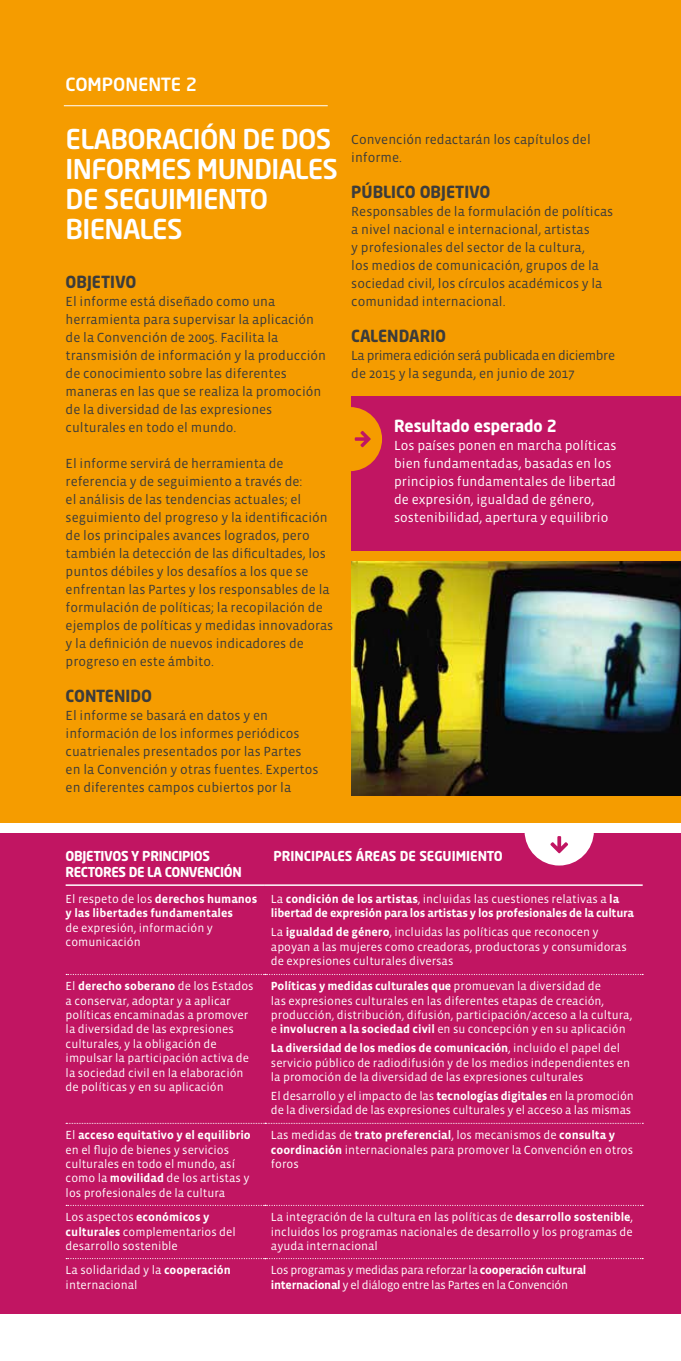
<style>
.page{position:relative;width:681px;height:1361px;background:#fff}
.page>*{position:absolute;margin:0;border:0;box-sizing:border-box;transform-origin:0 0}
.t1{font:500 27px/30px "Neo Sans Std";letter-spacing:-.025em;color:#fff}
.t2{font:500 18px "Neo Sans Std";color:#fff}
.t3{font:700 16.5px "Neo Sans Std";color:#3c3c3b;scale:.95 1}
.t4{font:700 16.5px "Neo Sans Std";color:#fff;scale:.95 1}
.t5{font:13.5px/18px "Vista Sans";color:#3c3c3b}
.t6{font:13.5px/18px "Vista Sans";color:#fff}
.t7{font:13.5px/18px "Vista Sans";letter-spacing:-.03em;color:#3c3c3b}
.t8{font:700 13.5px/16.2px "Neo Sans Std";letter-spacing:-.025em;color:#fff;scale:.95 1}
.t9{font:700 13.5px "Neo Sans Std";color:#fff;scale:.95 1}
.t10{font:12px/14.4px "Vista Sans";color:#fff}
.t11{font:700 12px/14.4px "Vista Sans";letter-spacing:-.02em;color:#fff}
.t12{font:12px/14.4px "Vista Sans";letter-spacing:-.025em;color:#fff}
.t13{font:700 12px/14.4px "Vista Sans";color:#fff}
.s1{font-weight:400}
.s2{font-weight:700}
</style>
<div class="page">
<div style="left:0;top:0;width:680px;height:822px;background:#f59c00"></div>
<img style="left:351px;top:562px;width:329px;height:233px">
<hr style="left:64px;top:105px;width:263px;height:1px;background:#fff">
<div style="left:351px;top:396px;width:329px;height:154px;background:#c11562"></div>
<svg style="left:351px;top:407px;width:31px;height:64px"></svg>
<div style="left:0;top:833px;width:680px;height:480px;background:#c11562"></div>
<svg style="left:524px;top:833px;width:69px;height:32px"></svg>
<svg style="left:66px;top:974px;width:576px;height:1px"></svg>
<svg style="left:66px;top:1123px;width:577px;height:1px"></svg>
<svg style="left:66px;top:1205px;width:576px;height:1px"></svg>
<svg style="left:66px;top:1258px;width:576px;height:1px"></svg>
<hr style="left:66px;top:884px;width:199px;height:2px;background:#fff">
<hr style="left:265px;top:884px;width:377px;height:2px;background:#fff">
<h2 class="t2" style="left:66px;top:73px;width:133px">COMPONENTE 2</h2>
<h1 class="t1" style="left:66px;top:123px;width:274px">ELABORACIÓN DE DOS<br>INFORMES MUNDIALES<br>DE SEGUIMIENTO<br>BIENALES</h1>
<h3 class="t3" style="left:66px;top:271px;width:76px">OBJETIVO</h3>
<p class="t5" style="left:66px;top:293px;width:262px">El informe está diseñado como una herramienta para supervisar la aplicación de la Convención de 2005. Facilita la transmisión de información y la producción de conocimiento sobre las diferentes maneras en las que se realiza la promoción de la diversidad de las expresiones culturales en todo el mundo.</p>
<p class="t5" style="left:66px;top:455px;width:269px">El informe servirá de herramienta de referencia y de seguimiento a través de:<br>el análisis de las tendencias actuales; el seguimiento del progreso y la identificación de los principales avances logrados, pero también la detección de las dificultades, los puntos débiles y los desafíos a los que se enfrentan las Partes y los responsables de la formulación de políticas; la recopilación de ejemplos de políticas y medidas innovadoras y la definición de nuevos indicadores de progreso en este ámbito.</p>
<h3 class="t3" style="left:66px;top:685px;width:92px">CONTENIDO</h3>
<p class="t5" style="left:66px;top:707px;width:254px">El informe se basará en datos y en información de los informes periódicos cuatrienales presentados por las Partes en la Convención y otras fuentes. Expertos en diferentes campos cubiertos por la</p>
<p class="t5" style="left:351px;top:131px;width:241px">Convención redactarán los capítulos del informe.</p>
<h3 class="t3" style="left:351px;top:181px;width:148px">PÚBLICO OBJETIVO</h3>
<p class="t5" style="left:351px;top:203px;width:263px">Responsables de la formulación de políticas a nivel nacional e internacional, artistas<br>y profesionales del sector de la cultura,<br>los medios de comunicación, grupos de la sociedad civil, los círculos académicos y la comunidad internacional.</p>
<h3 class="t3" style="left:351px;top:325px;width:101px">CALENDARIO</h3>
<p class="t7" style="left:351px;top:347px;width:265px">La primera edición será publicada en diciembre de 2015 y la segunda, en junio de 2017</p>
<h3 class="t4" style="left:394px;top:415px;width:173px">Resultado esperado 2</h3>
<p class="t6" style="left:394px;top:437px;width:224px">Los países ponen en marcha políticas bien fundamentadas, basadas en los principios fundamentales de libertad de expresión, igualdad de género, sostenibilidad, apertura y equilibrio</p>
<p class="t8" style="left:66px;top:847px;width:187px">OBJETIVOS Y PRINCIPIOS<br>RECTORES DE LA CONVENCIÓN</p>
<p class="t9" style="left:273px;top:847px;width:243px">PRINCIPALES ÁREAS DE SEGUIMIENTO</p>
<p class="t13" style="left:66px;top:892px;width:193px"><span class="s1">El respeto de los</span> derechos humanos y las libertades fundamentales</p>
<p class="t10" style="left:66px;top:921px;width:149px">de expresión, información y comunicación</p>
<p class="t11" style="left:271px;top:892px;width:364px"><span class="s1">La</span> condición de los artistas<span class="s1">, incluidas las cuestiones relativas a</span> la libertad de expresión para los artistas y los profesionales de la cultura</p>
<p class="t10" style="left:271px;top:925px;width:357px">La <span class="s2">igualdad de género</span>, incluidas las políticas que reconocen y apoyan a las mujeres como creadoras, productoras y consumidoras de expresiones culturales diversas</p>
<p class="t10" style="left:66px;top:979px;width:189px">El <span class="s2">derecho soberano</span> de los Estados a conservar, adoptar y a aplicar políticas encaminadas a promover la diversidad de las expresiones culturales, y la obligación de impulsar la participación activa de la sociedad civil en la elaboración de políticas y en su aplicación</p>
<p class="t10" style="left:271px;top:979px;width:363px"><span class="s2">Políticas y medidas culturales que</span> promuevan la diversidad de<br>las expresiones culturales en las diferentes etapas de creación, producción, distribución, difusión, participación/acceso a la cultura, e <span class="s2">involucren a la sociedad civil</span> en su concepción y en su aplicación</p>
<p class="t10" style="left:271px;top:1041px;width:360px"><span class="s2">La diversidad de los medios de comunicación</span>, incluido el papel del servicio público de radiodifusión y de los medios independientes en la promoción de la diversidad de las expresiones culturales</p>
<p class="t10" style="left:271px;top:1088px;width:364px">El desarrollo y el impacto de las <span class="s2">tecnologías digitales</span> en la promoción de la diversidad de las expresiones culturales y el acceso a las mismas</p>
<p class="t10" style="left:66px;top:1128px;width:187px">El <span class="s2">acceso equitativo y el equilibrio </span>en el flujo de bienes y servicios culturales en todo el mundo, así como la <span class="s2">movilidad</span> de los artistas y los profesionales de la cultura</p>
<p class="t10" style="left:271px;top:1128px;width:363px">Las medidas de <span class="s2">trato preferencial</span>, los mecanismos de <span class="s2">consulta y coordinación</span> internacionales para promover la Convención en otros foros</p>
<p class="t10" style="left:66px;top:1210px;width:172px">Los aspectos <span class="s2">económicos y culturales</span> complementarios del desarrollo sostenible</p>
<p class="t10" style="left:271px;top:1210px;width:363px;text-align:justify">La integración de la cultura en las políticas de <span class="s2">desarrollo sostenible</span>, incluidos los programas nacionales de desarrollo y los programas de ayuda internacional</p>
<p class="t10" style="left:66px;top:1263px;width:167px">La solidaridad y la <span class="s2">cooperación </span>internacional</p>
<p class="t12" style="left:271px;top:1263px;width:317px">Los programas y medidas para reforzar la <span class="s2">cooperación cultural internacional</span> y el diálogo entre las Partes en la Convención</p>
</div>
